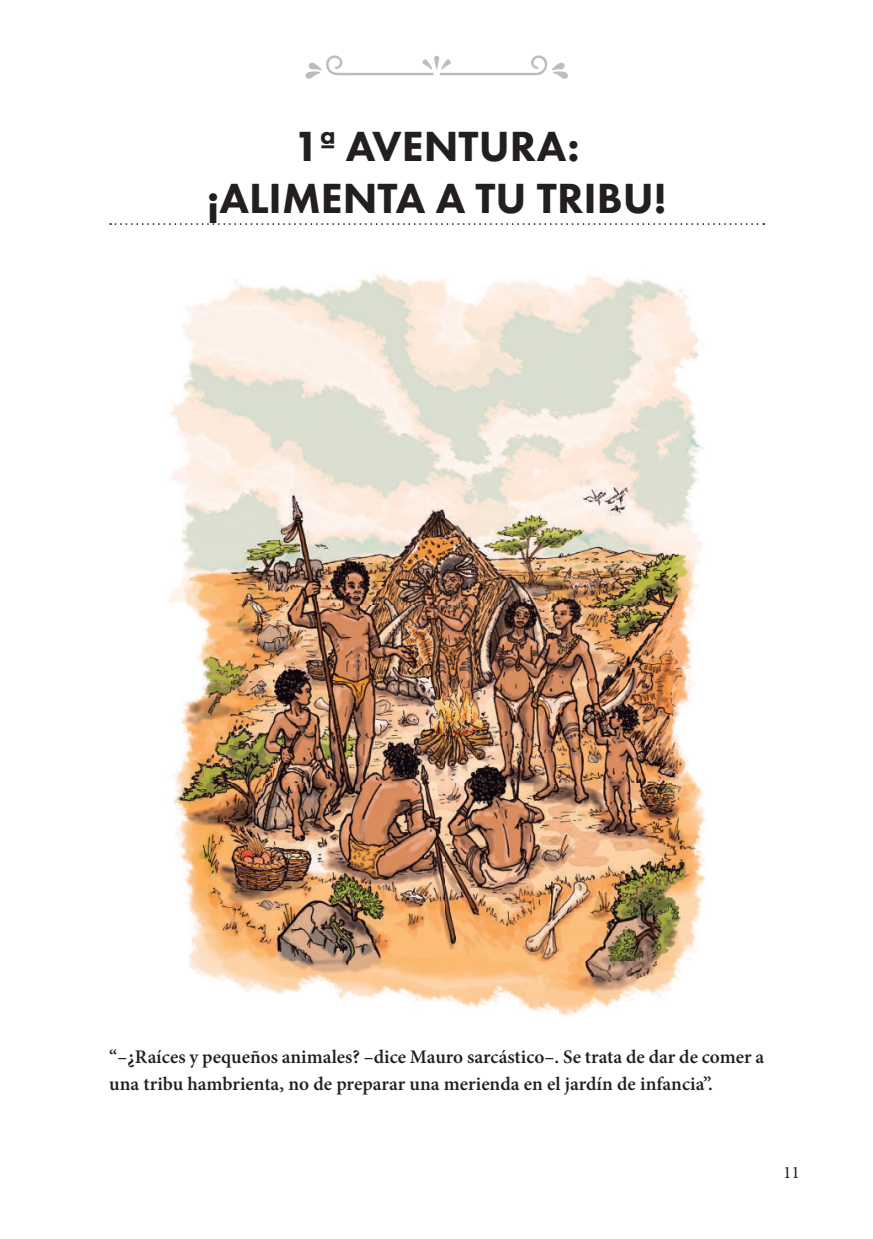
<style>
.page{position:relative;width:873px;height:1239px;background:#fff}
.page>*{position:absolute;margin:0;border:0;box-sizing:border-box;transform-origin:0 0}
.t1{font:800 43.75px/52.5px "Futura PT";color:#231f20;text-align:center}
.t2{font:600 19.25px/26.2px "Minion Pro";color:#231f20}
.t3{font:17.5px "Minion Pro";color:#231f20}
</style>
<div class="page">
<svg style="left:305px;top:55px;width:263px;height:24px"></svg>
<svg style="left:110px;top:223px;width:654px;height:2px"></svg>
<img style="left:169px;top:274px;width:537px;height:742px">
<h1 class="t1" style="left:207px;top:119px;width:460px">1ª AVENTURA: ¡ALIMENTA A TU TRIBU!</h1>
<p class="t2" style="left:109px;top:1044px;width:656px">“–¿Raíces y pequeños animales? –dice Mauro sarcástico–. Se trata de dar de comer a una tribu hambrienta, no de preparar una merienda en el jardín de infancia”.</p>
<p class="t3" style="left:783px;top:1161px;width:18px">11</p>
</div>
